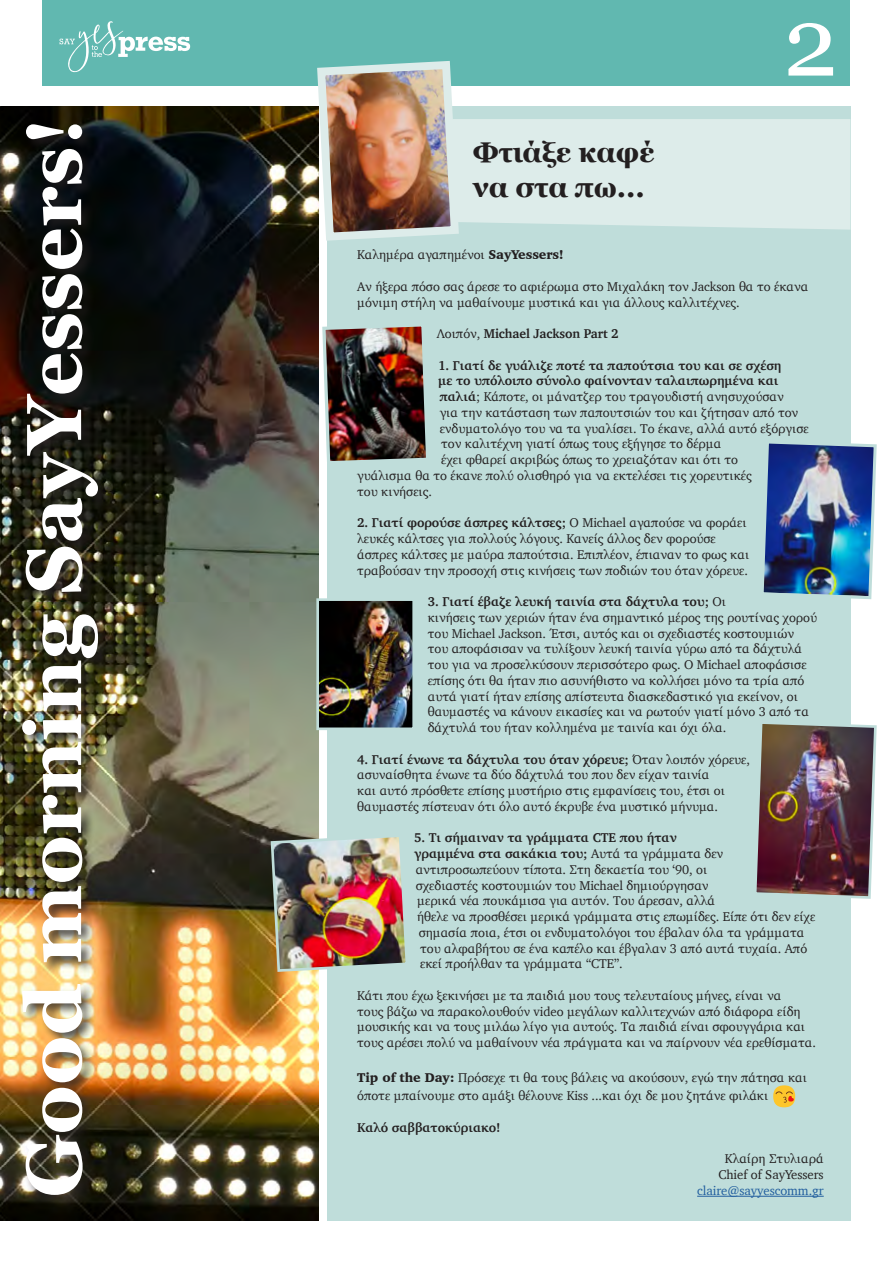
<style>
.page{position:relative;width:893px;height:1263px;background:#fff}
.page>*{position:absolute;margin:0;border:0;box-sizing:border-box;transform-origin:0 0}
.t1{font:97.5px "Georgia";color:#fff}
.t2{font:700 78px "Georgia";color:#fff}
.t3{font:700 28.5px/34.5px "Georgia";color:#231f20}
.t4{font:13.05px/15.8px "Charter";letter-spacing:-.005em;color:#231f20}
.t5{font:700 13.05px "Charter";letter-spacing:-.005em;color:#231f20}
.t6{font:13.05px "Charter";letter-spacing:-.005em;color:#215e9e}
.s1{font-weight:900}
.s2{font-weight:400}
.s3{font-weight:700}
</style>
<div class="page">
<div style="left:43px;top:0;width:807px;height:85px;background:#61b8b0"></div>
<svg style="left:60px;top:21px;width:130px;height:51px"></svg>
<img style="left:0;top:106px;width:319px;height:1114px">
<div style="left:327px;top:106px;width:523px;height:1114px;background:#bfddda"></div>
<div style="left:463px;top:119px;width:387px;height:111px;background:#ddecea"></div>
<img style="left:313px;top:61px;width:150px;height:184px">
<div style="left:20px;top:122px;width:92px;height:1088px;background:#231f20;opacity:.75"></div>
<hr style="left:697px;top:1196px;width:127px;height:1px;background:#215e9e">
<img style="left:322px;top:326px;width:104px;height:135px">
<img style="left:763px;top:439px;width:114px;height:162px">
<img style="left:320px;top:602px;width:91px;height:124px">
<div style="left:316px;top:598px;width:99px;height:132px;border:3px solid #bfddda"></div>
<img style="left:756px;top:720px;width:121px;height:180px">
<img style="left:269px;top:833px;width:137px;height:140px">
<div style="left:773px;top:1085px;width:22px;height:22px;background:#fdc62b;border-radius:50%"></div>
<svg style="left:775px;top:1091px;width:19px;height:12px"></svg>
<h2 class="t2" style="left:-5px;top:1197px;width:1082px;rotate:-90deg">Good morning SayYessers!</h2>
<h3 class="t3" style="left:473px;top:134px;width:183px">Φτιάξε καφέ να στα πω...</h3>
<h1 class="t1" style="left:783px;top:-29px;width:56px">2</h1>
<p class="t4" style="left:357px;top:247px;width:208px">Καλημέρα αγαπημένοι <span class="s1">SayYessers!</span></p>
<p class="t4" style="left:357px;top:278px;width:453px">Αν ήξερα πόσο σας άρεσε το αφιέρωμα στο Μιχαλάκη τον Jackson θα το έκανα μόνιμη στήλη να μαθαίνουμε μυστικά και για άλλους καλλιτέχνες.</p>
<p class="t5" style="left:437px;top:322px;width:183px"><span class="s2">Λοιπόν,</span> Michael Jackson Part 2</p>
<p class="t5" style="left:438px;top:354px;width:345px">1. Γιατί δε γυάλιζε ποτέ τα παπούτσια του και σε σχέση</p>
<p class="t5" style="left:438px;top:370px;width:342px">με το υπόλοιπο σύνολο φαίνονταν ταλαιπωρημένα και</p>
<p class="t4" style="left:440px;top:389px;width:346px"><span class="s3">παλιά</span>; Κάποτε, οι μάνατζερ του τραγουδιστή ανησυχούσαν</p>
<p class="t4" style="left:440px;top:404px;width:360px">για την κατάσταση των παπουτσιών του και ζήτησαν από τον</p>
<p class="t4" style="left:440px;top:420px;width:371px">ενδυματολόγο του να τα γυαλίσει. Το έκανε, αλλά αυτό εξόργισε</p>
<p class="t4" style="left:441px;top:436px;width:282px">τον καλιτέχνη γιατί όπως τους εξήγησε το δέρμα</p>
<p class="t4" style="left:441px;top:452px;width:298px">έχει φθαρεί ακριβώς όπως το χρειαζόταν και ότι το</p>
<p class="t4" style="left:357px;top:467px;width:396px">γυάλισμα θα το έκανε πολύ ολισθηρό για να εκτελέσει τις χορευτικές</p>
<p class="t4" style="left:357px;top:483px;width:76px">του κινήσεις.</p>
<p class="t4" style="left:357px;top:515px;width:394px"><span class="s3">2. Γιατί φορούσε άσπρες κάλτσες;</span> Ο Michael αγαπούσε να φοράει λευκές κάλτσες για πολλούς λόγους. Κανείς άλλος δεν φορούσε άσπρες κάλτσες με μαύρα παπούτσια. Επιπλέον, έπιαναν το φως και τραβούσαν την προσοχή στις κινήσεις των ποδιών του όταν χόρευε.</p>
<p class="t4" style="left:428px;top:593px;width:391px"><span class="s3">3. Γιατί έβαζε λευκή ταινία στα δάχτυλα του;</span> Οι<br>κινήσεις των χεριών ήταν ένα σημαντικό μέρος της ρουτίνας χορού του Michael Jackson. Έτσι, αυτός και οι σχεδιαστές κοστουμιών του αποφάσισαν να τυλίξουν λευκή ταινία γύρω από τα δάχτυλά του για να προσελκύσουν περισσότερο φως. Ο Michael αποφάσισε επίσης ότι θα ήταν πιο ασυνήθιστο να κολλήσει μόνο τα τρία από αυτά γιατί ήταν επίσης απίστευτα διασκεδαστικό για εκείνον, οι θαυμαστές να κάνουν εικασίες και να ρωτούν γιατί μόνο 3 από τα δάχτυλά του ήταν κολλημένα με ταινία και όχι όλα.</p>
<p class="t4" style="left:357px;top:751px;width:394px"><span class="s3">4. Γιατί ένωνε τα δάχτυλα του όταν χόρευε;</span> Όταν λοιπόν χόρευε, ασυναίσθητα ένωνε τα δύο δάχτυλά του που δεν είχαν ταινία<br>και αυτό πρόσθετε επίσης μυστήριο στις εμφανίσεις του, έτσι οι θαυμαστές πίστευαν ότι όλο αυτό έκρυβε ένα μυστικό μήνυμα.</p>
<p class="t5" style="left:414px;top:826px;width:264px">5. Τι σήμαιναν τα γράμματα CTE που ήταν</p>
<p class="t5" style="left:414px;top:842px;width:311px">γραμμένα στα σακάκια του; <span class="s2">Αυτά τα γράμματα δεν</span></p>
<p class="t4" style="left:416px;top:861px;width:293px">αντιπροσωπεύουν τίποτα. Στη δεκαετία του ‘90, οι</p>
<p class="t4" style="left:416px;top:877px;width:294px">σχεδιαστές κοστουμιών του Michael δημιούργησαν</p>
<p class="t4" style="left:417px;top:893px;width:299px">μερικά νέα πουκάμισα για αυτόν. Του άρεσαν, αλλά</p>
<p class="t4" style="left:417px;top:908px;width:400px">ήθελε να προσθέσει μερικά γράμματα στις επωμίδες. Είπε ότι δεν είχε</p>
<p class="t4" style="left:419px;top:924px;width:387px">σημασία ποια, έτσι οι ενδυματολόγοι του έβαλαν όλα τα γράμματα</p>
<p class="t4" style="left:420px;top:940px;width:389px">του αλφαβήτου σε ένα καπέλο και έβγαλαν 3 από αυτά τυχαία. Από</p>
<p class="t4" style="left:420px;top:956px;width:204px">εκεί προήλθαν τα γράμματα “CTE”.</p>
<p class="t4" style="left:357px;top:987px;width:460px">Κάτι που έχω ξεκινήσει με τα παιδιά μου τους τελευταίους μήνες, είναι να<br>τους βάζω να παρακολουθούν video μεγάλων καλλιτεχνών από διάφορα είδη μουσικής και να τους μιλάω λίγο για αυτούς. Τα παιδιά είναι σφουγγάρια και τους αρέσει πολύ να μαθαίνουν νέα πράγματα και να παίρνουν νέα ερεθίσματα.</p>
<p class="t4" style="left:357px;top:1067px;width:451px;line-height:18.8px"><span class="s1">Tip of the Day:</span> Πρόσεχε τι θα τους βάλεις να ακούσουν, εγώ την πάτησα και όποτε μπαίνουμε στο αμάξι θέλουνε Kiss ...και όχι δε μου ζητάνε φιλάκι</p>
<p class="t5" style="left:357px;top:1116px;width:145px">Καλό σαββατοκύριακο!</p>
<p class="t4" style="left:718px;top:1151px;width:107px;text-align:center">Κλαίρη Στυλιαρά<br>Chief of SayYessers</p>
<p class="t6" style="left:697px;top:1179px;width:128px">claire@sayyescomm.gr</p>
</div>
